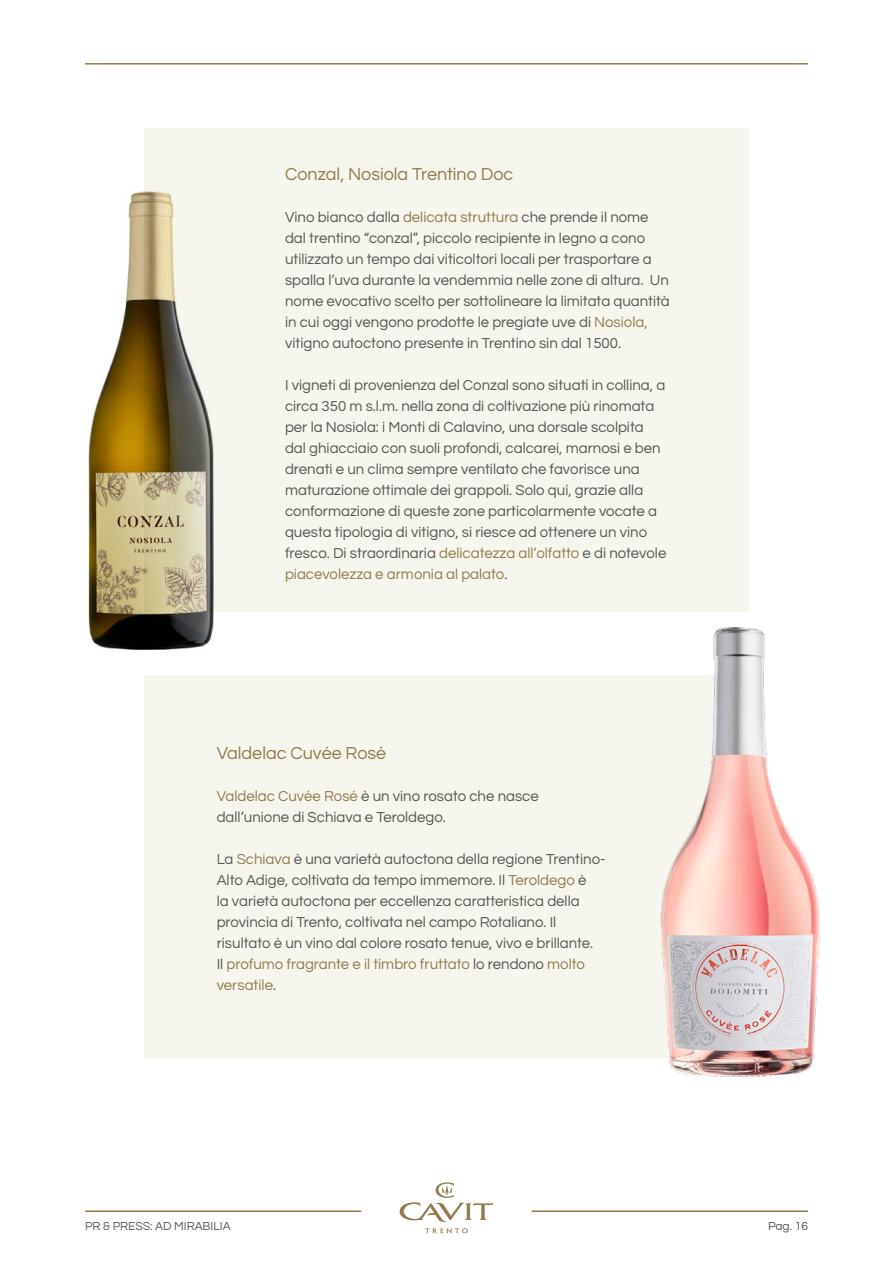
<style>
.page{position:relative;width:893px;height:1263px;background:#fff}
.page>*{position:absolute;margin:0;border:0;box-sizing:border-box;transform-origin:0 0}
.t1{font:18px "Questrial";color:#907c4e}
.t2{font:15px/21px "Questrial";color:#575756}
.t3{font:12px "Questrial";color:#575756}
.s1{color:#907c4e}
</style>
<div class="page">
<hr style="left:531px;top:1210px;width:277px;height:2px;background:#907c4e">
<hr style="left:85px;top:63px;width:723px;height:2px;background:#907c4e">
<hr style="left:85px;top:1210px;width:276px;height:2px;background:#907c4e">
<svg style="left:425px;top:1228px;width:43px;height:5px"></svg>
<svg style="left:400px;top:1182px;width:93px;height:40px"></svg>
<div style="left:144px;top:128px;width:604px;height:483px;background:#f6f6ee"></div>
<div style="left:144px;top:675px;width:604px;height:383px;background:#f6f6ee"></div>
<img style="left:645px;top:574px;width:175px;height:503px">
<img style="left:88px;top:191px;width:146px;height:460px">
<p class="t1" style="left:285px;top:165px;width:230px">Conzal, Nosiola Trentino Doc</p>
<p class="t2" style="left:285px;top:206px;width:386px">Vino bianco dalla <span class="s1">delicata struttura</span> che prende il nome dal trentino “conzal”, piccolo recipiente in legno a cono utilizzato un tempo dai viticoltori locali per trasportare a spalla l’uva durante la vendemmia nelle zone di altura. Un nome evocativo scelto per sottolineare la limitata quantità in cui oggi vengono prodotte le pregiate uve di <span class="s1">Nosiola, </span>vitigno autoctono presente in Trentino sin dal 1500.</p>
<p class="t2" style="left:285px;top:374px;width:383px">I vigneti di provenienza del Conzal sono situati in collina, a circa 350 m s.l.m. nella zona di coltivazione più rinomata per la Nosiola: i Monti di Calavino, una dorsale scolpita dal ghiacciaio con suoli profondi, calcarei, marnosi e ben drenati e un clima sempre ventilato che favorisce una maturazione ottimale dei grappoli. Solo qui, grazie alla conformazione di queste zone particolarmente vocate a questa tipologia di vitigno, si riesce ad ottenere un vino fresco. Di straordinaria <span class="s1">delicatezza all’olfatto</span> e di notevole <span class="s1">piacevolezza e armonia al palato</span>.</p>
<p class="t1" style="left:217px;top:744px;width:171px">Valdelac Cuvée Rosé</p>
<p class="t2" style="left:217px;top:785px;width:324px"><span class="s1">Valdelac Cuvée Rosé</span> è un vino rosato che nasce dall’unione di Schiava e Teroldego.</p>
<p class="t2" style="left:217px;top:848px;width:390px">La <span class="s1">Schiava</span> è una varietà autoctona della regione Trentino-Alto Adige, coltivata da tempo immemore. Il <span class="s1">Teroldego</span> è<br>la varietà autoctona per eccellenza caratteristica della provincia di Trento, coltivata nel campo Rotaliano. Il risultato è un vino dal colore rosato tenue, vivo e brillante.<br>Il <span class="s1">profumo fragrante e il timbro fruttato</span> lo rendono <span class="s1">molto versatile</span>.</p>
<p class="t3" style="left:85px;top:1220px;width:147px">PR &amp; PRESS: AD MIRABILIA</p>
<p class="t3" style="left:768px;top:1220px;width:41px">Pag. 16</p>
</div>
